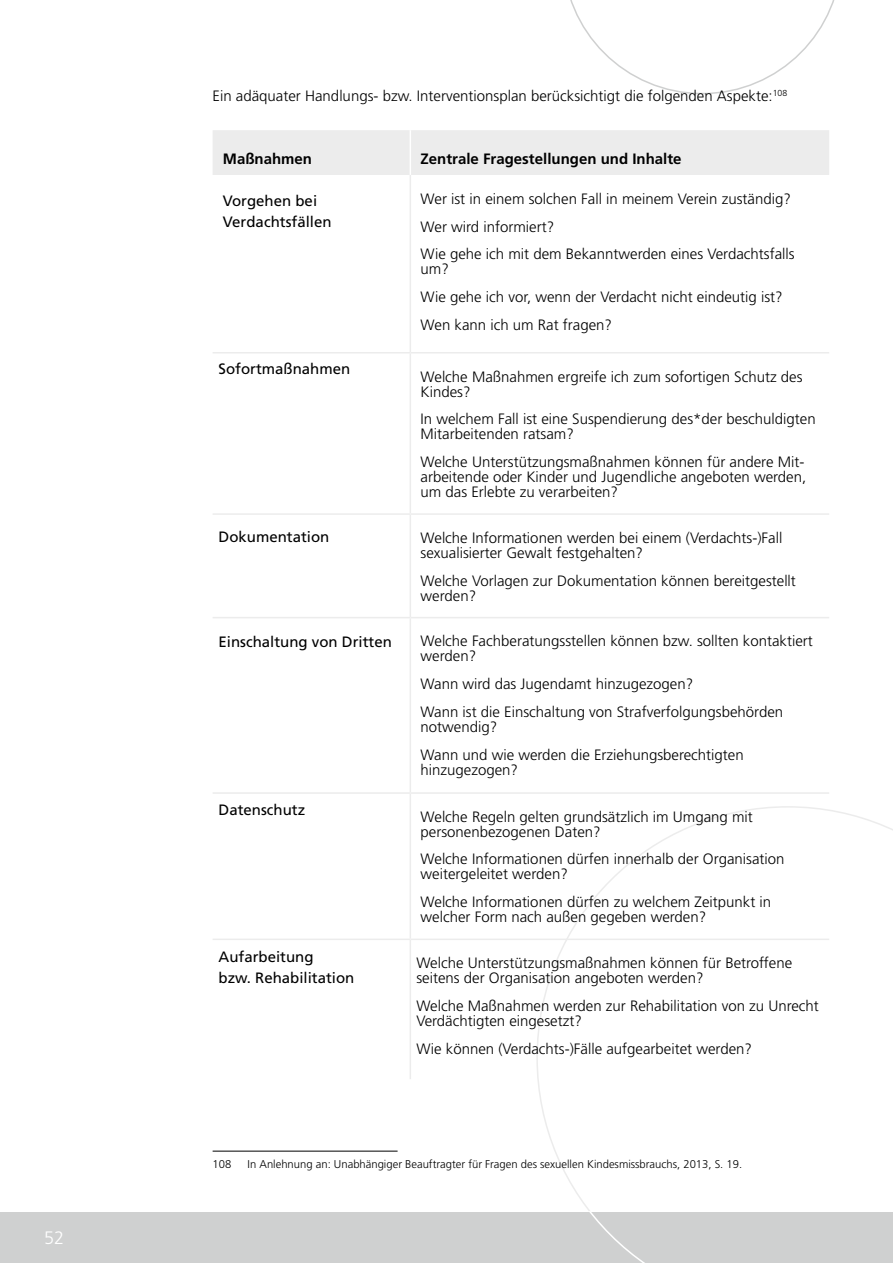
<style>
.page{position:relative;width:893px;height:1263px;background:#fff}
.page>*{position:absolute;margin:0;border:0;box-sizing:border-box;transform-origin:0 0}
.t1{font:300 18px "Frutiger";color:#fff}
.t2{font:300 15px/15px "Frutiger";color:#000}
.t3{font:15px/21px "Frutiger";color:#000}
.t4{font:700 15px "Frutiger";color:#000}
.t5{font:300 11.25px "Frutiger";color:#000}
</style>
<div class="page">
<svg style="left:536px;top:806px;width:357px;height:405px"></svg>
<svg style="left:570px;top:0;width:265px;height:94px"></svg>
<div style="left:0;top:1212px;width:893px;height:51px;background:#cfd0d0"></div>
<svg style="left:589px;top:1212px;width:56px;height:51px"></svg>
<div style="left:213px;top:130px;width:616px;height:45px;background:#ececec"></div>
<hr style="left:410px;top:130px;width:1px;height:45px;background:#fff">
<hr style="left:410px;top:175px;width:1px;height:177px;background:#ececec">
<hr style="left:410px;top:353px;width:1px;height:160px;background:#ececec">
<hr style="left:410px;top:515px;width:1px;height:102px;background:#ececec">
<hr style="left:410px;top:618px;width:1px;height:174px;background:#ececec">
<hr style="left:410px;top:794px;width:1px;height:144px;background:#ececec">
<hr style="left:410px;top:940px;width:1px;height:139px;background:#ececec">
<hr style="left:213px;top:352px;width:197px;height:1px;background:#ececec">
<hr style="left:410px;top:352px;width:419px;height:1px;background:#ececec">
<hr style="left:213px;top:513px;width:197px;height:2px;background:#ececec">
<hr style="left:410px;top:513px;width:419px;height:2px;background:#ececec">
<hr style="left:213px;top:617px;width:197px;height:1px;background:#ececec">
<hr style="left:410px;top:617px;width:419px;height:1px;background:#ececec">
<hr style="left:213px;top:792px;width:197px;height:2px;background:#ececec">
<hr style="left:410px;top:792px;width:419px;height:2px;background:#ececec">
<hr style="left:213px;top:938px;width:197px;height:2px;background:#ececec">
<hr style="left:410px;top:938px;width:419px;height:2px;background:#ececec">
<hr style="left:213px;top:1151px;width:185px;height:1px;background:#000">
<p class="t1" style="left:44px;top:1228px;width:22px">52</p>
<p class="t2" style="left:213px;top:88px;width:576px">Ein adäquater Handlungs- bzw. Interventionsplan berücksichtigt die folgenden Aspekte:<sup>108</sup></p>
<p class="t4" style="left:223px;top:150px;width:91px">Maßnahmen</p>
<p class="t4" style="left:421px;top:150px;width:262px">Zentrale Fragestellungen und Inhalte</p>
<p class="t3" style="left:223px;top:190px;width:110px">Vorgehen bei<br>Verdachtsfällen</p>
<p class="t2" style="left:421px;top:185px;width:376px;line-height:27.8px">Wer ist in einem solchen Fall in meinem Verein zuständig?<br>Wer wird informiert?<br>Wie gehe ich mit dem Bekanntwerden eines Verdachtsfalls</p>
<p class="t2" style="left:421px;top:255px;width:364px;line-height:27.8px">um?<br>Wie gehe ich vor, wenn der Verdacht nicht eindeutig ist?<br>Wen kann ich um Rat fragen?</p>
<p class="t3" style="left:219px;top:358px;width:133px">Sofortmaßnahmen</p>
<p class="t2" style="left:421px;top:369px;width:383px">Welche Maßnahmen ergreife ich zum sofortigen Schutz des<br>Kindes?</p>
<p class="t2" style="left:421px;top:412px;width:397px">In welchem Fall ist eine Suspendierung des*der beschuldigten<br>Mitarbeitenden ratsam?</p>
<p class="t2" style="left:421px;top:454px;width:387px">Welche Unterstützungsmaßnahmen können für andere Mit&shy;arbeitende oder Kinder und Jugendliche angeboten werden, um das Erlebte zu verarbeiten?</p>
<p class="t3" style="left:219px;top:526px;width:112px">Dokumentation</p>
<p class="t2" style="left:421px;top:530px;width:363px">Welche Informationen werden bei einem (Verdachts-)Fall sexualisierter Gewalt festgehalten?</p>
<p class="t2" style="left:421px;top:573px;width:377px">Welche Vorlagen zur Dokumentation können bereitgestellt werden?</p>
<p class="t3" style="left:219px;top:631px;width:175px">Einschaltung von Dritten</p>
<p class="t2" style="left:421px;top:634px;width:394px">Welche Fachberatungsstellen können bzw. sollten kontaktiert werden?</p>
<p class="t2" style="left:421px;top:670px;width:364px;line-height:27.8px">Wann wird das Jugendamt hinzugezogen?<br>Wann ist die Einschaltung von Strafverfolgungsbehörden</p>
<p class="t2" style="left:421px;top:713px;width:325px;line-height:27.8px">notwendig?<br>Wann und wie werden die Erziehungsberechtigten</p>
<p class="t2" style="left:421px;top:762px;width:99px">hinzugezogen?</p>
<p class="t3" style="left:219px;top:799px;width:88px">Datenschutz</p>
<p class="t2" style="left:421px;top:809px;width:334px">Welche Regeln gelten grundsätzlich im Umgang mit personenbezogenen Daten?</p>
<p class="t2" style="left:421px;top:852px;width:365px">Welche Informationen dürfen innerhalb der Organisation weitergeleitet werden?</p>
<p class="t2" style="left:421px;top:894px;width:352px">Welche Informationen dürfen zu welchem Zeitpunkt in welcher Form nach außen gegeben werden?</p>
<p class="t3" style="left:219px;top:946px;width:137px">Aufarbeitung<br>bzw. Rehabilitation</p>
<p class="t2" style="left:416px;top:955px;width:377px">Welche Unterstützungsmaßnahmen können für Betroffene seitens der Organisation angeboten werden?</p>
<p class="t2" style="left:416px;top:998px;width:404px">Welche Maßnahmen werden zur Rehabilitation von zu Unrecht<br>Verdächtigten eingesetzt?</p>
<p class="t2" style="left:416px;top:1041px;width:337px">Wie können (Verdachts-)Fälle aufgearbeitet werden?</p>
<p class="t5" style="left:213px;top:1157px;width:20px">108</p>
<p class="t5" style="left:248px;top:1157px;width:496px">In Anlehnung an: Unabhängiger Beauftragter für Fragen des sexuellen Kindesmissbrauchs, 2013, S. 19.</p>
</div>
